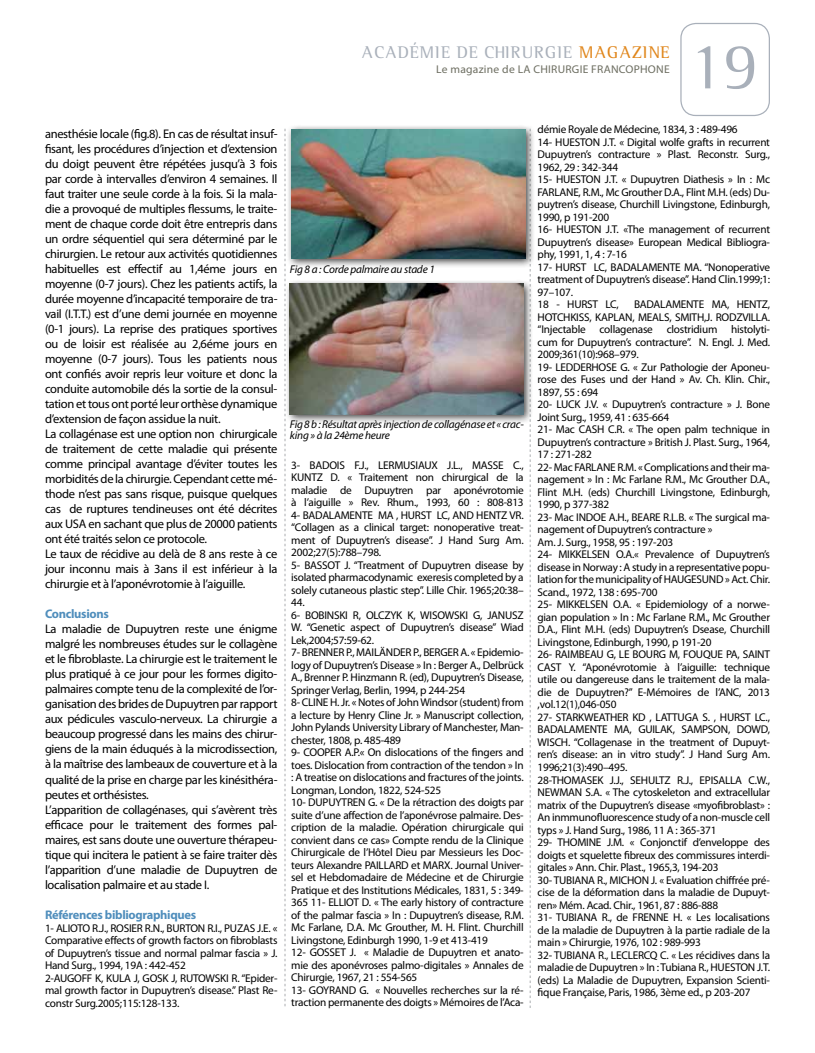
<style>
.page{position:relative;width:815px;height:1053px;background:#fff}
.page>*{position:absolute;margin:0;border:0;box-sizing:border-box;transform-origin:0 0}
.t1{font:67.5px "Leftist Mono Serif";color:#a9b0ba}
.t2{font:17.5px "Leftist Mono Serif";letter-spacing:.02em;color:#a9b0ba}
.t3{font:12.5px/15px "Myriad Pro";letter-spacing:-.025em;color:#000}
.t4{font:700 12.5px "Myriad Pro";letter-spacing:-.025em;color:#508ebc}
.t5{font:11.25px/12.5px "Myriad Pro";letter-spacing:-.02em;color:#000}
.t6{font:italic 11.25px/11.2px "Myriad Pro";letter-spacing:-.02em;color:#000}
.t7{font:11.25px "Myriad Pro";letter-spacing:.02em;color:#6d6e61}
.s1{color:#e0861b}
</style>
<div class="page">
<div style="left:680px;top:23px;width:90px;height:93px;border:1px solid #a9b0ba;border-radius:15px"></div>
<svg style="left:284px;top:129px;width:2px;height:877px"></svg>
<svg style="left:530px;top:269px;width:1px;height:738px"></svg>
<div style="left:286px;top:124px;width:249px;height:144px;background:#000;opacity:.75"></div>
<img style="left:291px;top:129px;width:234px;height:129px">
<div style="left:285px;top:279px;width:249px;height:145px;background:#000;opacity:.75"></div>
<img style="left:290px;top:284px;width:234px;height:130px">
<h2 class="t2" style="left:361px;top:42px;width:310px">ACADÉMIE DE CHIRURGIE <span class="s1">MAGAZINE</span></h2>
<p class="t7" style="left:436px;top:62px;width:235px">Le magazine de LA CHIRURGIE FRANCOPHONE</p>
<h1 class="t1" style="left:688px;top:27px;width:72px">19</h1>
<p class="t3" style="left:45px;top:126px;width:234px">anesthésie locale (fig.8). En cas de résultat insuf&shy;fisant, les procédures d’injection et d’extension du doigt peuvent être répétées jusqu’à 3 fois par corde à intervalles d’environ 4 semaines. Il faut traiter une seule corde à la fois. Si la mala&shy;die a provoqué de multiples flessums, le traite&shy;ment de chaque corde doit être entrepris dans un ordre séquentiel qui sera déterminé par le chirurgien. Le retour aux activités quotidiennes habituelles est effectif au 1,4éme jours en moyenne (0-7 jours). Chez les patients actifs, la durée moyenne d’incapacité temporaire de tra&shy;vail (I.T.T.) est d’une demi journée en moyenne (0-1 jours). La reprise des pratiques sportives ou de loisir est réalisée au 2,6éme jours en moyenne (0-7 jours). Tous les patients nous ont confiés avoir repris leur voiture et donc la conduite automobile dés la sortie de la consul&shy;tation et tous ont porté leur orthèse dynamique d’extension de façon assidue la nuit.<br>La collagénase est une option non chirurgicale de traitement de cette maladie qui présente comme principal avantage d’éviter toutes les morbidités de la chirurgie. Cependant cette mé&shy;thode n’est pas sans risque, puisque quelques cas de ruptures tendineuses ont été décrites aux USA en sachant que plus de 20000 patients ont été traités selon ce protocole.<br>Le taux de récidive au delà de 8 ans reste à ce jour inconnu mais à 3ans il est inférieur à la chirurgie et à l’aponévrotomie à l’aiguille.</p>
<p class="t4" style="left:45px;top:606px;width:65px">Conclusions</p>
<p class="t3" style="left:45px;top:621px;width:234px">La maladie de Dupuytren reste une énigme malgré les nombreuses études sur le collagène et le fibroblaste. La chirurgie est le traitement le plus pratiqué à ce jour pour les formes digito&shy;palmaires compte tenu de la complexité de l’or&shy;ganisation des brides de Dupuytren par rapport aux pédicules vasculo-nerveux. La chirurgie a beaucoup progressé dans les mains des chirur&shy;giens de la main éduqués à la microdissection, à la maîtrise des lambeaux de couverture et à la qualité de la prise en charge par les kinésithéra&shy;peutes et orthésistes.<br>L’apparition de collagénases, qui s’avèrent très efficace pour le traitement des formes pal&shy;maires, est sans doute une ouverture thérapeu&shy;tique qui incitera le patient à se faire traiter dès l’apparition d’une maladie de Dupuytren de localisation palmaire et au stade I.</p>
<p class="t4" style="left:45px;top:906px;width:153px">Références bibliographiques</p>
<p class="t5" style="left:45px;top:921px;width:234px">1- ALIOTO R.J., ROSIER R.N., BURTON R.I., PUZAS J.E. « Comparative effects of growth factors on fibroblasts of Dupuytren’s tissue and normal palmar fascia » J.<br>Hand Surg., 1994, 19A : 442-452<br>2-AUGOFF K, KULA J, GOSK J, RUTOWSKI R. “Epider&shy;mal growth factor in Dupuytren’s disease.” Plast Re&shy;constr Surg.2005;115:128-133.</p>
<p class="t6" style="left:290px;top:263px;width:146px">Fig 8 a : Corde palmaire au stade 1</p>
<p class="t6" style="left:290px;top:418px;width:235px">Fig 8 b : Résultat après injection de collagénase et « crac&shy;king » à la 24ème heure</p>
<p class="t5" style="left:291px;top:458px;width:234px">3- BADOIS F.J., LERMUSIAUX J.L., MASSE C., KUNTZ D. « Traitement non chirurgical de la maladie de Dupuytren par aponévrotomie à l’aiguille » Rev. Rhum., 1993, 60 : 808-813<br>4- BADALAMENTE MA , HURST LC, AND HENTZ VR. “Collagen as a clinical target: nonoperative treat&shy;ment of Dupuytren’s disease”. J Hand Surg Am.<br>2002;27(5):788–798.<br>5- BASSOT J. “Treatment of Dupuytren disease by isolated pharmacodynamic exeresis completed by a solely cutaneous plastic step”. Lille Chir. 1965;20:38– 44.<br>6- BOBINSKI R, OLCZYK K, WISOWSKI G, JANUSZ W. “Genetic aspect of Dupuytren’s disease” Wiad Lek,2004;57:59-62.<br>7- BRENNER P., MAILÄNDER P., BERGER A. « Epidemio&shy;logy of Dupuytren’s Disease » In : Berger A., Delbrück A., Brenner P. Hinzmann R. (ed), Dupuytren’s Disease, Springer Verlag, Berlin, 1994, p 244-254<br>8- CLINE H. Jr. « Notes of John Windsor (student) from a lecture by Henry Cline Jr. » Manuscript collection, John Pylands University Library of Manchester, Man&shy;chester, 1808, p. 485-489<br>9- COOPER A.P.« On dislocations of the fingers and toes. Dislocation from contraction of the tendon » In : A treatise on dislocations and fractures of the joints.<br>Longman, London, 1822, 524-525<br>10- DUPUYTREN G. « De la rétraction des doigts par suite d’une affection de l’aponévrose palmaire. Des&shy;cription de la maladie. Opération chirurgicale qui convient dans ce cas» Compte rendu de la Clinique Chirurgicale de l’Hôtel Dieu par Messieurs les Doc&shy;teurs Alexandre PAILLARD et MARX. Journal Univer&shy;sel et Hebdomadaire de Médecine et de Chirurgie Pratique et des Institutions Médicales, 1831, 5 : 349- 365 11- ELLIOT D. « The early history of contracture of the palmar fascia » In : Dupuytren’s disease, R.M.<br>Mc Farlane, D.A. Mc Grouther, M. H. Flint. Churchill Livingstone, Edinburgh 1990, 1-9 et 413-419<br>12- GOSSET J. « Maladie de Dupuytren et anato&shy;mie des aponévroses palmo-digitales » Annales de Chirurgie, 1967, 21 : 554-565<br>13- GOYRAND G. « Nouvelles recherches sur la ré&shy;traction permanente des doigts » Mémoires de l’Aca-</p>
<p class="t5" style="left:538px;top:123px;width:234px">démie Royale de Médecine, 1834, 3 : 489-496<br>14- HUESTON J.T. « Digital wolfe grafts in recurrent Dupuytren’s contracture » Plast. Reconstr. Surg., 1962, 29 : 342-344<br>15- HUESTON J.T. « Dupuytren Diathesis » In : Mc FARLANE, R.M., Mc Grouther D.A., Flint M.H. (eds) Du&shy;puytren’s disease, Churchill Livingstone, Edinburgh, 1990, p 191-200<br>16- HUESTON J.T. «The management of recurrent Dupuytren’s disease» European Medical Bibliogra&shy;phy, 1991, 1, 4 : 7-16<br>17- HURST LC, BADALAMENTE MA. “Nonoperative treatment of Dupuytren’s disease”. Hand Clin.1999;1:<br>97–107.<br>18 - HURST LC,</p>
<p class="t5" style="left:538px;top:298px;width:234px;text-indent:96px">BADALAMENTE MA, HENTZ, HOTCHKISS, KAPLAN, MEALS, SMITH,J. RODZVILLA. “Injectable collagenase clostridium histolyti&shy;cum for Dupuytren’s contracture”. N. Engl. J. Med.<br>2009;361(10):968–979.<br>19- LEDDERHOSE G. « Zur Pathologie der Aponeu&shy;rose des Fuses und der Hand » Av. Ch. Klin. Chir., 1897, 55 : 694<br>20- LUCK J.V. « Dupuytren’s contracture » J. Bone Joint Surg., 1959, 41 : 635-664<br>21- Mac CASH C.R. « The open palm technique in Dupuytren’s contracture » British J. Plast. Surg., 1964, 17 : 271-282<br>22- Mac FARLANE R.M. « Complications and their ma&shy;nagement » In : Mc Farlane R.M., Mc Grouther D.A., Flint M.H. (eds) Churchill Livingstone, Edinburgh, 1990, p 377-382<br>23- Mac INDOE A.H., BEARE R.L.B. « The surgical ma&shy;nagement of Dupuytren’s contracture »<br>Am. J. Surg., 1958, 95 : 197-203<br>24- MIKKELSEN O.A.« Prevalence of Dupuytren’s disease in Norway : A study in a representative popu&shy;lation for the municipality of HAUGESUND » Act. Chir.<br>Scand., 1972, 138 : 695-700<br>25- MIKKELSEN O.A. « Epidemiology of a norwe&shy;gian population » In : Mc Farlane R.M., Mc Grouther D.A., Flint M.H. (eds) Dupuytren’s Dsease, Churchill Livingstone, Edinburgh, 1990, p 191-20<br>26- RAIMBEAU G, LE BOURG M, FOUQUE PA, SAINT CAST Y. “Aponévrotomie à l’aiguille: technique utile ou dangereuse dans le traitement de la mala&shy;die de Dupuytren?” E-Mémoires de l’ANC, 2013 ,vol.12(1),046-050<br>27- STARKWEATHER KD , LATTUGA S. , HURST LC., BADALAMENTE MA, GUILAK, SAMPSON, DOWD, WISCH. “Collagenase in the treatment of Dupuyt&shy;ren’s disease: an in vitro study”. J Hand Surg Am.<br>1996;21(3):490–495.<br>28-THOMASEK J.J., SEHULTZ R.J., EPISALLA C.W., NEWMAN S.A. « The cytoskeleton and extracellular matrix of the Dupuytren’s disease «myofibroblast» :<br>An inmmunofluorescence study of a non-muscle cell typs » J. Hand Surg., 1986, 11 A : 365-371<br>29- THOMINE J.M. « Conjonctif d’enveloppe des doigts et squelette fibreux des commissures interdi&shy;gitales » Ann. Chir. Plast., 1965,3, 194-203<br>30- TUBIANA R., MICHON J. « Evaluation chiffrée pré&shy;cise de la déformation dans la maladie de Dupuyt&shy;ren» Mém. Acad. Chir., 1961, 87 : 886-888<br>31- TUBIANA R., de FRENNE H. « Les localisations de la maladie de Dupuytren à la partie radiale de la main » Chirurgie, 1976, 102 : 989-993<br>32- TUBIANA R., LECLERCQ C. « Les récidives dans la maladie de Dupuytren » In : Tubiana R., HUESTON J.T. (eds) La Maladie de Dupuytren, Expansion Scienti&shy;fique Française, Paris, 1986, 3ème ed., p 203-207</p>
</div>
